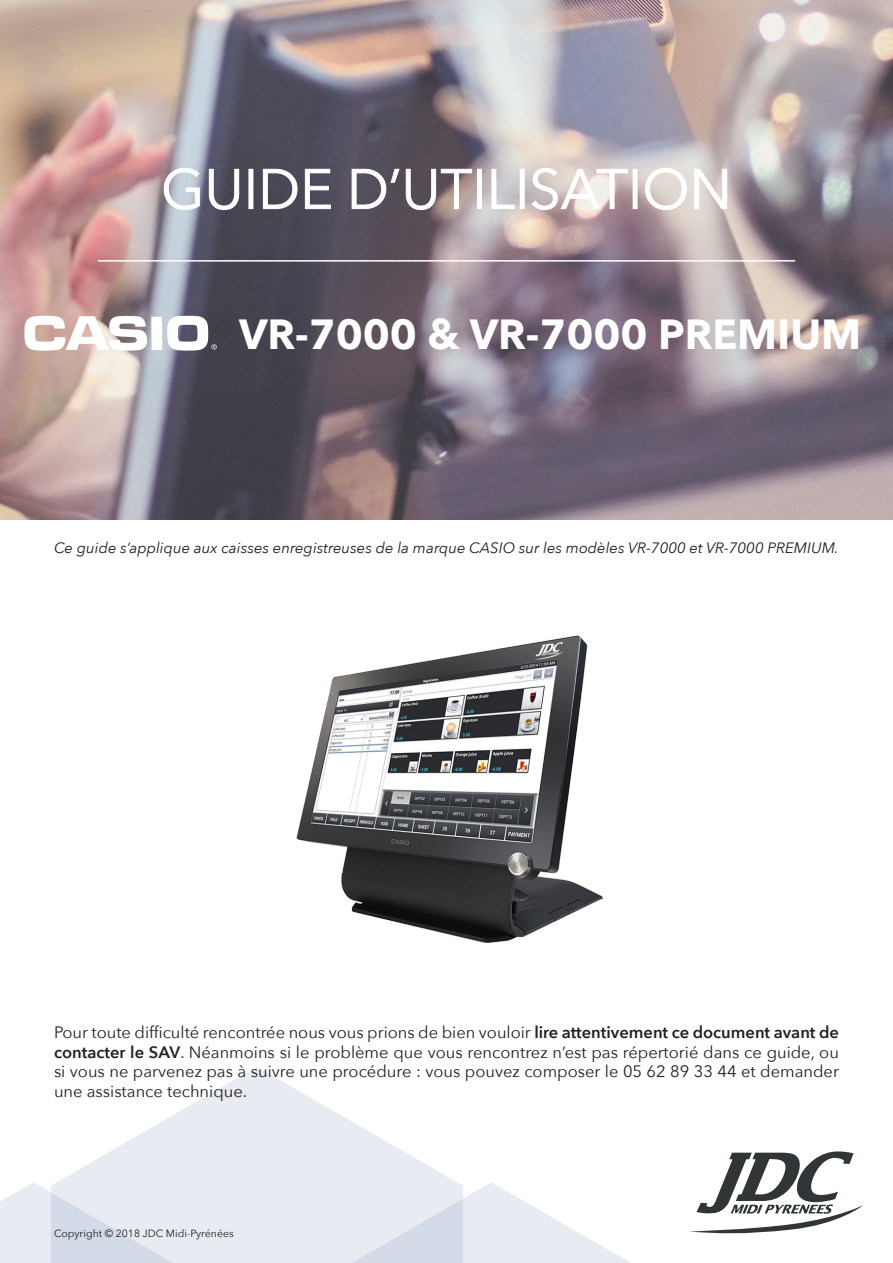
<style>
.page{position:relative;width:893px;height:1263px;background:#fff}
.page>*{position:absolute;margin:0;border:0;box-sizing:border-box;transform-origin:0 0}
.t1{font:55.5px "Avenir Next";color:#fff}
.t2{font:italic 700 42px "Avenir Next";color:#fff}
.t3{font:16.5px/19.8px "Avenir Next";color:#231f20;text-align:justify}
.t4{font:italic 15px "Avenir Next";color:#231f20}
.t5{font:10.5px "Avenir Next";color:#231f20}
.s1{font-weight:600}
</style>
<div class="page">
<svg style="left:58px;top:1067px;width:398px;height:196px;fill:#e8ebf2"></svg>
<svg style="left:351px;top:1182px;width:279px;height:81px"></svg>
<svg style="left:0;top:1182px;width:173px;height:81px;background:#e1e6ef"></svg>
<img style="left:296px;top:635px;width:307px;height:309px">
<img style="left:0;top:0;width:893px;height:520px">
<svg style="left:163px;top:168px;width:37px;height:42px;background:#bec2cc"></svg>
<svg style="left:209px;top:169px;width:30px;height:41px"></svg>
<svg style="left:263px;top:169px;width:35px;height:40px"></svg>
<svg style="left:305px;top:169px;width:26px;height:40px"></svg>
<svg style="left:351px;top:169px;width:121px;height:41px;background:#796f75"></svg>
<div style="left:477px;top:169px;width:4px;height:40px;border:1px solid #fff"></div>
<svg style="left:491px;top:169px;width:24px;height:40px"></svg>
<div style="left:520px;top:169px;width:4px;height:40px;border:1px solid #fff"></div>
<svg style="left:531px;top:168px;width:97px;height:42px;background:#dacecb"></svg>
<div style="left:633px;top:169px;width:4px;height:40px;border:1px solid #fff"></div>
<svg style="left:645px;top:168px;width:42px;height:42px;background:#dfd7d2"></svg>
<svg style="left:694px;top:169px;width:33px;height:40px"></svg>
<hr style="left:98px;top:260px;width:697px;height:2px;background:#fff">
<svg style="left:689px;top:1151px;width:174px;height:83px"></svg>
<svg style="left:24px;top:316px;width:193px;height:35px"></svg>
<p class="t1" style="left:161px;top:142px;width:572px">GUIDE D’UTILISATION</p>
<p class="t2" style="left:242px;top:298px;width:636px">VR-7000 &amp; VR-7000 PREMIUM</p>
<p class="t4" style="left:54px;top:535px;width:786px">Ce guide s’applique aux caisses enregistreuses de la marque CASIO sur les modèles VR-7000 et VR-7000 PREMIUM.</p>
<p class="t3" style="left:54px;top:1021px;width:786px">Pour toute difficulté rencontrée nous vous prions de bien vouloir <span class="s1">lire attentivement ce document avant de contacter le SAV</span>. Néanmoins si le problème que vous rencontrez n’est pas répertorié dans ce guide, ou si vous ne parvenez pas à suivre une procédure : vous pouvez composer le 05 62 89 33 44 et demander une assistance technique.</p>
<p class="t5" style="left:54px;top:1224px;width:181px">Copyright © 2018 JDC Midi-Pyrénées</p>
</div>
